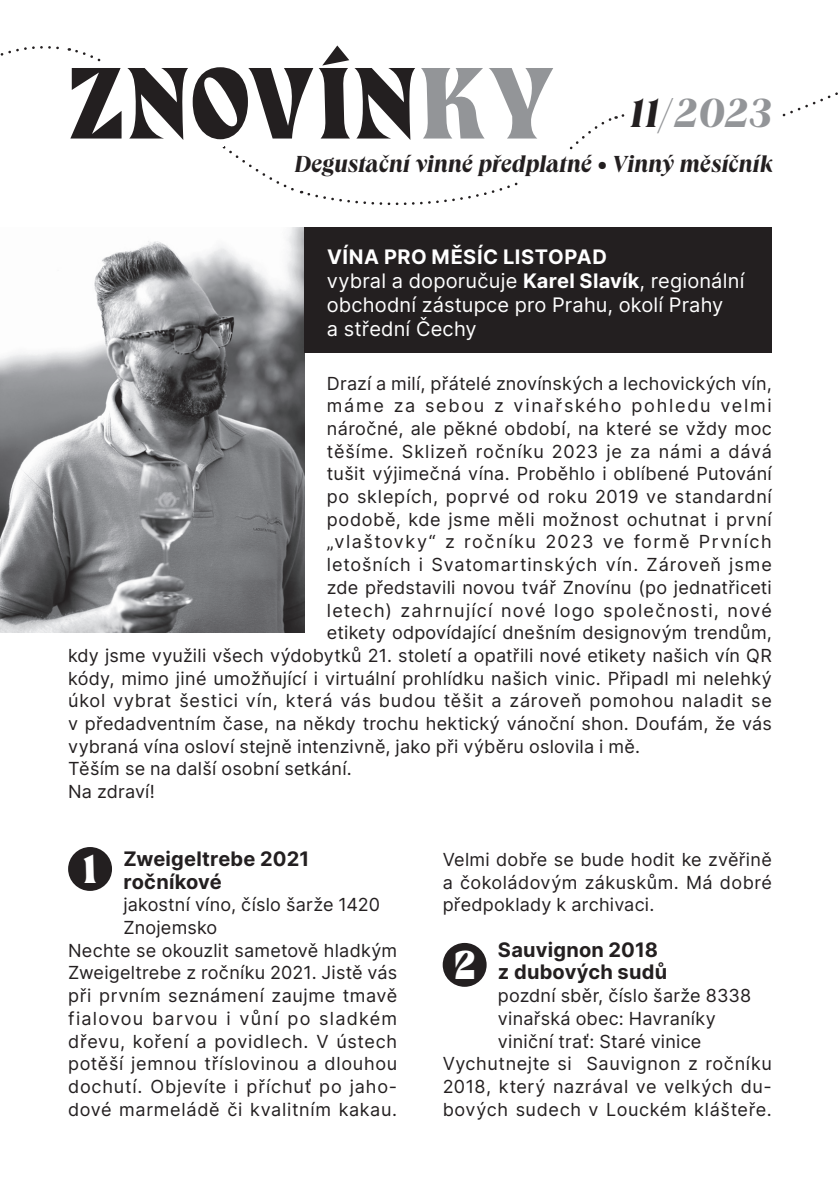
<style>
.page{position:relative;width:840px;height:1191px;background:#fff}
.page>*{position:absolute;margin:0;border:0;box-sizing:border-box;transform-origin:0 0}
.t1{font:90px "Gela 46 pt";letter-spacing:.025em;color:#231f20}
.t2{font:italic 700 42px "Queens";letter-spacing:.01em;color:#939598}
.t3{font:36px "Gela 46 pt";color:#fff}
.t4{font:italic 700 24px "Queens";letter-spacing:.005em;color:#231f20}
.t5{font:20px/24px "Inter";letter-spacing:.01em;color:#fff}
.t6{font:700 20px/22.6px "Inter";letter-spacing:.01em;color:#231f20}
.t7{font:18px/22.6px "Inter";letter-spacing:.02em;color:#231f20;text-align:justify}
.t8{font:18px "Inter";letter-spacing:.04em;color:#231f20}
.t9{font:18px "Inter";letter-spacing:.05em;color:#231f20}
.t10{font:18px "Inter";letter-spacing:.065em;color:#231f20}
.t11{font:18px "Inter";letter-spacing:.085em;color:#231f20}
.t12{font:18px "Inter";letter-spacing:.095em;color:#231f20}
.t13{font:18px "Inter";letter-spacing:.045em;color:#231f20}
.t14{font:18px "Inter";letter-spacing:.07em;color:#231f20}
.s1{color:#939598}
.s2{color:#231f20}
.s3{font-weight:700}
</style>
<div class="page">
<img style="left:0;top:228px;width:304px;height:404px">
<div style="left:304px;top:228px;width:467px;height:125px;background:#231f20"></div>
<svg style="left:0;top:46px;width:838px;height:159px"></svg>
<div style="left:625px;top:87px;width:152px;height:56px;background:#fff"></div>
<div style="left:101px;top:61px;width:123px;height:86px;background:#fff"></div>
<div style="left:522px;top:149px;width:45px;height:35px;background:#fff"></div>
<div style="left:68px;top:847px;width:44px;height:44px;background:#231f20;border-radius:50%"></div>
<div style="left:442px;top:943px;width:44px;height:43px;background:#231f20;border-radius:50%"></div>
<h1 class="t1" style="left:68px;top:45px;width:486px">ZNOVÍN<span class="s1">KY</span></h1>
<h2 class="t2" style="left:629px;top:85px;width:143px"><span class="s2">11</span>/2023</h2>
<h3 class="t4" style="left:294px;top:149px;width:479px">Degustační vinné předplatné • Vinný měsíčník</h3>
<p class="t5" style="left:327px;top:244px;width:419px"><span class="s3">VÍNA PRO MĚSÍC LISTOPAD<br></span>vybral a doporučuje <span class="s3">Karel Slavík</span>, regionální obchodní zástupce pro Prahu, okolí Prahy<br>a střední Čechy</p>
<p class="t7" style="left:327px;top:371px;width:446px">Drazí a milí, přátelé znovínských a lechovických vín,</p>
<p class="t12" style="left:327px;top:393px;width:446px">máme za sebou z vinařského pohledu velmi</p>
<p class="t7" style="left:327px;top:417px;width:446px">náročné, ale pěkné období, na které se vždy moc</p>
<p class="t9" style="left:327px;top:438px;width:446px">těšíme. Sklizeň ročníku 2023 je za námi a dává</p>
<p class="t7" style="left:327px;top:462px;width:446px">tušit výjimečná vína. Proběhlo i oblíbené Putování</p>
<p class="t8" style="left:327px;top:483px;width:446px">po sklepích, poprvé od roku 2019 ve standardní</p>
<p class="t7" style="left:327px;top:507px;width:446px">podobě, kde jsme měli možnost ochutnat i první</p>
<p class="t11" style="left:327px;top:529px;width:446px">„vlaštovky“ z ročníku 2023 ve formě Prvních</p>
<p class="t9" style="left:327px;top:551px;width:446px">letošních i Svatomartinských vín. Zároveň jsme</p>
<p class="t7" style="left:327px;top:575px;width:446px">zde představili novou tvář Znovínu (po jednatřiceti</p>
<p class="t10" style="left:327px;top:597px;width:446px">letech) zahrnující nové logo společnosti, nové</p>
<p class="t7" style="left:327px;top:621px;width:446px">etikety odpovídající dnešním designovým trendům,</p>
<p class="t7" style="left:68px;top:643px;width:704px">kdy jsme využili všech výdobytků 21. století a opatřili nové etikety našich vín QR</p>
<p class="t7" style="left:68px;top:666px;width:704px">kódy, mimo jiné umožňující i virtuální prohlídku našich vinic. Připadl mi nelehký</p>
<p class="t8" style="left:68px;top:687px;width:704px">úkol vybrat šestici vín, která vás budou těšit a zároveň pomohou naladit se</p>
<p class="t7" style="left:68px;top:711px;width:705px">v předadventním čase, na někdy trochu hektický vánoční shon. Doufám, že vás</p>
<p class="t7" style="left:68px;top:734px;width:573px">vybraná vína osloví stejně intenzivně, jako při výběru oslovila i mě.</p>
<p class="t7" style="left:68px;top:757px;width:285px">Těším se na další osobní setkání.</p>
<p class="t7" style="left:68px;top:779px;width:88px">Na zdraví!</p>
<p class="t6" style="left:123px;top:847px;width:187px">Zweigeltrebe 2021 ročníkové</p>
<p class="t7" style="left:123px;top:893px;width:258px">jakostní víno, číslo šarže 1420</p>
<p class="t7" style="left:123px;top:915px;width:95px">Znojemsko</p>
<p class="t7" style="left:68px;top:938px;width:330px">Nechte se okouzlit sametově hladkým</p>
<p class="t7" style="left:68px;top:961px;width:330px">Zweigeltrebe z ročníku 2021. Jistě vás</p>
<p class="t7" style="left:68px;top:984px;width:330px">při prvním seznámení zaujme tmavě</p>
<p class="t14" style="left:68px;top:1005px;width:330px">fialovou barvou i vůní po sladkém</p>
<p class="t8" style="left:68px;top:1027px;width:330px">dřevu, koření a povidlech. V ústech</p>
<p class="t8" style="left:68px;top:1050px;width:330px">potěší jemnou tříslovinou a dlouhou</p>
<p class="t13" style="left:68px;top:1073px;width:330px">dochutí. Objevíte i příchuť po jaho-</p>
<p class="t8" style="left:68px;top:1096px;width:330px">dové marmeládě či kvalitním kakau.</p>
<h3 class="t3" style="left:83px;top:845px;width:15px">1</h3>
<p class="t7" style="left:442px;top:847px;width:330px">Velmi dobře se bude hodit ke zvěřině a čokoládovým zákuskům. Má dobré předpoklady k archivaci.</p>
<p class="t6" style="left:497px;top:937px;width:171px">Sauvignon 2018 z dubových sudů</p>
<p class="t7" style="left:497px;top:984px;width:255px">pozdní sběr, číslo šarže 8338</p>
<p class="t7" style="left:497px;top:1006px;width:219px">vinařská obec: Havraníky</p>
<p class="t7" style="left:497px;top:1029px;width:205px">viniční trať: Staré vinice</p>
<p class="t7" style="left:442px;top:1052px;width:330px">Vychutnejte si Sauvignon z ročníku</p>
<p class="t7" style="left:442px;top:1074px;width:330px">2018, který nazrával ve velkých du-</p>
<p class="t7" style="left:442px;top:1097px;width:330px">bových sudech v Louckém klášteře.</p>
<h3 class="t3" style="left:453px;top:941px;width:24px">2</h3>
</div>
